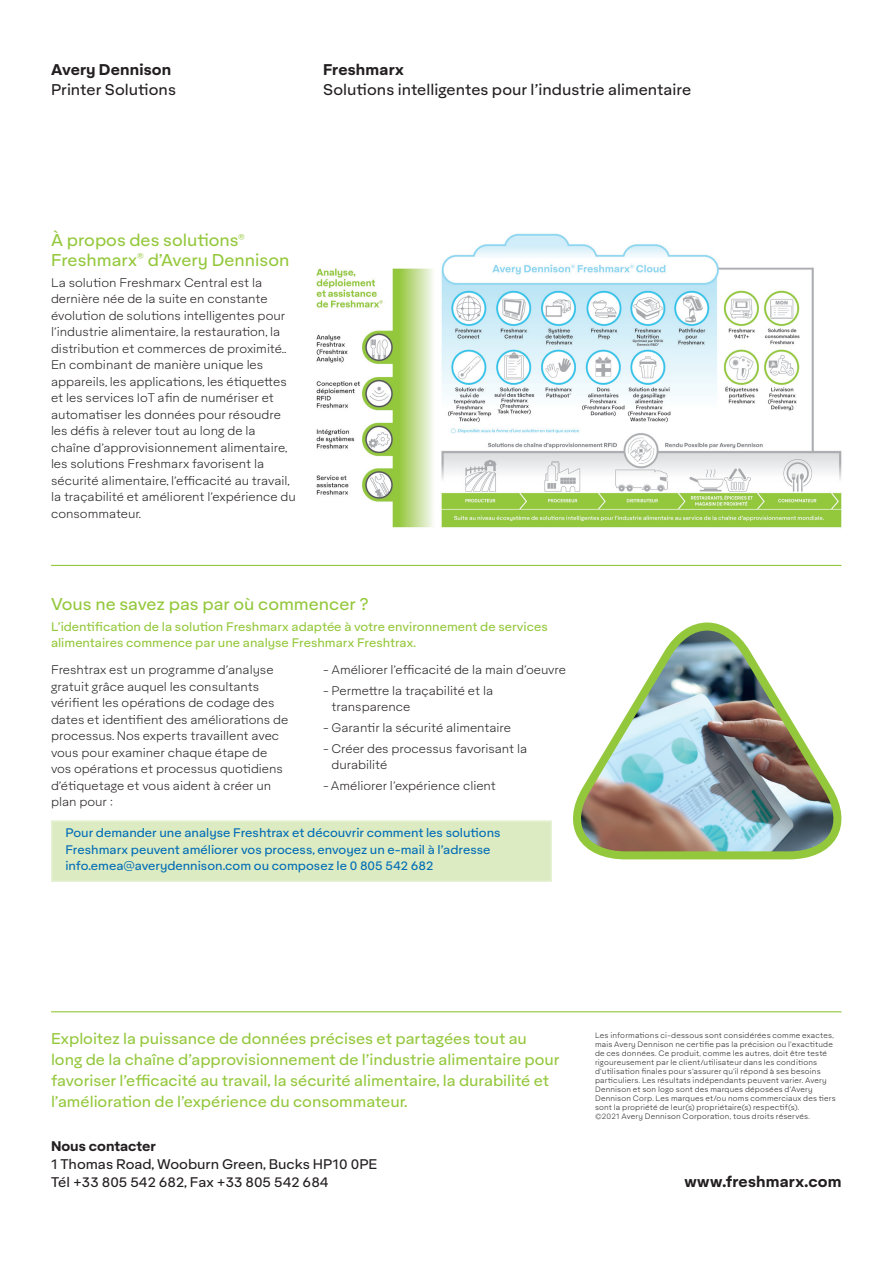
<style>
.page{position:relative;width:893px;height:1263px;background:#fff}
.page>*{position:absolute;margin:0;border:0;box-sizing:border-box;transform-origin:0 0}
.t1{font:16.5px/19.5px "Aktifo A";color:#94c83c}
.t2{font:15px/21px "Aktifo A";color:#94c83c}
.t3{font:15px "Aktifo A";color:#231f20}
.t4{font:700 15px "Aktifo A";letter-spacing:.01em;color:#231f20}
.t5{font:13.5px/18px "Aktifo A";color:#231f20}
.t6{font:700 13.5px "Aktifo A";color:#231f20}
.t7{font:300 12px/16.5px "Aktifo A";color:#231f20}
.t8{font:12px/16.5px "Aktifo A";color:#006cb7}
.t9{font:12px/16.5px "Aktifo A";color:#94c83c}
.t10{font:300 7.5px/9px "Aktifo A";letter-spacing:.02em;color:#231f20}
</style>
<div class="page">
<hr style="left:51px;top:1011px;width:790px;height:1px;background:#94c83c">
<img style="left:573px;top:622px;width:269px;height:238px">
<div style="left:51px;top:820px;width:501px;height:62px;background:#dcebc1;border:2px solid #e6f1d4"></div>
<hr style="left:51px;top:565px;width:790px;height:1px;background:#94c83c">
<img style="left:316px;top:233px;width:526px;height:295px">
<p class="t4" style="left:51px;top:59px;width:122px">Avery Dennison</p>
<p class="t3" style="left:51px;top:80px;width:126px">Printer Solutions</p>
<p class="t4" style="left:323px;top:59px;width:82px">Freshmarx</p>
<p class="t3" style="left:323px;top:80px;width:370px">Solutions intelligentes pour l’industrie alimentaire</p>
<h1 class="t1" style="left:51px;top:230px;width:240px">À propos des solutions<sup>®<br></sup>Freshmarx<sup>®</sup> d’Avery Dennison</h1>
<p class="t7" style="left:51px;top:274px;width:246px">La solution Freshmarx Central est la dernière née de la suite en constante évolution de solutions intelligentes pour l’industrie alimentaire, la restauration, la distribution et commerces de proximité..<br>En combinant de manière unique les appareils, les applications, les étiquettes et les services IoT afin de numériser et automatiser les données pour résoudre les défis à relever tout au long de la chaîne d’approvisionnement alimentaire, les solutions Freshmarx favorisent la sécurité alimentaire, l’efficacité au travail, la traçabilité et améliorent l’expérience du consommateur.</p>
<h1 class="t1" style="left:51px;top:594px;width:319px">Vous ne savez pas par où commencer ?</h1>
<p class="t9" style="left:51px;top:618px;width:498px">L’identification de la solution Freshmarx adaptée à votre environnement de services alimentaires commence par une analyse Freshmarx Freshtrax.</p>
<p class="t7" style="left:51px;top:661px;width:239px">Freshtrax est un programme d’analyse gratuit grâce auquel les consultants vérifient les opérations de codage des dates et identifient des améliorations de processus. Nos experts travaillent avec vous pour examiner chaque étape de vos opérations et processus quotidiens d’étiquetage et vous aident à créer un plan pour :</p>
<p class="t7" style="left:323px;top:661px;width:245px">- Améliorer l’efficacité de la main d’oeuvre</p>
<p class="t7" style="left:332px;top:682px;width:163px;text-indent:-9px">- Permettre la traçabilité et la transparence</p>
<p class="t7" style="left:323px;top:719px;width:190px">- Garantir la sécurité alimentaire</p>
<p class="t7" style="left:332px;top:740px;width:197px;text-indent:-9px">- Créer des processus favorisant la durabilité</p>
<p class="t7" style="left:323px;top:777px;width:174px">- Améliorer l’expérience client</p>
<p class="t8" style="left:65px;top:824px;width:437px">Pour demander une analyse Freshtrax et découvrir comment les solutions<br>Freshmarx peuvent améliorer vos process, envoyez un e-mail à l’adresse info.emea@averydennison.com ou composez le 0 805 542 682</p>
<p class="t2" style="left:51px;top:1028px;width:510px">Exploitez la puissance de données précises et partagées tout au long de la chaîne d’approvisionnement de l’industrie alimentaire pour favoriser l’efficacité au travail, la sécurité alimentaire, la durabilité et l’amélioration de l’expérience du consommateur.</p>
<p class="t10" style="left:595px;top:1031px;width:242px">Les informations ci-dessous sont considérées comme exactes, mais Avery Dennison ne certifie pas la précision ou l’exactitude de ces données. Ce produit, comme les autres, doit être testé rigoureusement par le client/utilisateur dans les conditions d’utilisation finales pour s’assurer qu’il répond à ses besoins particuliers. Les résultats indépendants peuvent varier. Avery Dennison et son logo sont des marques déposées d’Avery Dennison Corp. Les marques et/ou noms commerciaux des tiers sont la propriété de leur(s) propriétaire(s) respectif(s).<br>©2021 Avery Dennison Corporation, tous droits réservés.</p>
<p class="t6" style="left:51px;top:1137px;width:106px">Nous contacter</p>
<p class="t5" style="left:51px;top:1155px;width:328px">1 Thomas Road, Wooburn Green, Bucks HP10 0PE<br>Tél +33 805 542 682, Fax +33 805 542 684</p>
<p class="t4" style="left:684px;top:1172px;width:159px">www.freshmarx.com</p>
</div>
